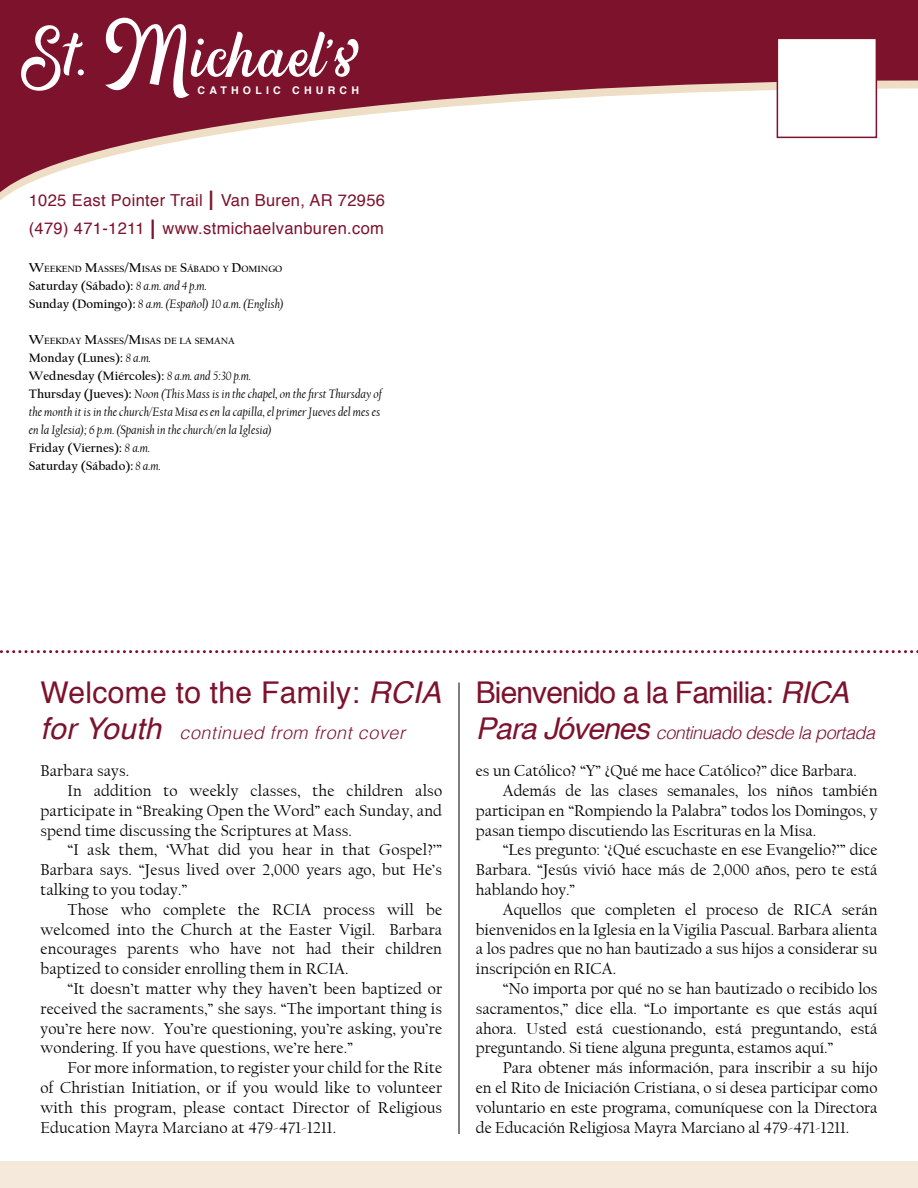
<style>
.page{position:relative;width:918px;height:1188px;background:#fff}
.page>*{position:absolute;margin:0;border:0;box-sizing:border-box;transform-origin:0 0}
.t1{font:75.75px "Hipsterious";color:#fff}
.t2{font:30px "Helvetica";letter-spacing:-.03em;color:#7d122d}
.t3{font:30px "Helvetica";letter-spacing:.01em;color:#7d122d}
.t4{font:italic 300 18px "Helvetica";letter-spacing:-.03em;color:#7d122d}
.t5{font:italic 300 18px "Helvetica";letter-spacing:.03em;color:#7d122d}
.t6{font:16.5px "Californian FB";color:#000}
.t7{font:16.5px/28.5px "Helvetica";letter-spacing:.02em;color:#7d122d}
.t8{font:italic 12.75px/18px "Californian FB";color:#000}
.t9{font:700 10.5px "Helvetica";letter-spacing:.4em;color:#fff}
.t10{font:700 9.45px "Californian FB";color:#000}
.s1{font-size:71.55px}
.s2{font-size:91.8px}
.s3{font-size:27px}
.s4{font-size:13.5px}
.s5{font-weight:700;font-style:normal}
.s6{font-style:italic}
.s7{font-weight:400;font-size:30px}
</style>
<div class="page">
<div style="left:0;top:0;width:918px;height:80px;background:#7d122d"></div>
<svg style="left:0;top:80px;width:918px;height:121px"></svg>
<div style="left:777px;top:38px;width:100px;height:100px;background:#fff;border:2px solid #7d122d"></div>
<svg style="left:0;top:650px;width:918px;height:3px"></svg>
<hr style="left:459px;top:683px;width:1px;height:451px;background:#000">
<div style="left:0;top:1161px;width:918px;height:27px;background:#f4e9da"></div>
<h1 class="t1" style="left:21px;top:8px;width:339px"><span class="s1">St.</span> <span class="s2">M</span>ichael’s</h1>
<p class="t9" style="left:197px;top:82px;width:163px">CATHOLIC CHURCH</p>
<p class="t7" style="left:29px;top:186px;width:358px">1025 East Pointer Trail <span class="s3">|</span> Van Buren, AR 72956 (479) 471-1211 <span class="s3">|</span> www.stmichaelvanburen.com</p>
<p class="t10" style="left:29px;top:264px;width:255px"><span class="s4">W</span>EEKEND <span class="s4">M</span>ASSES<span class="s4">/M</span>ISAS DE <span class="s4">S</span>ÁBADO Y <span class="s4">D</span>OMINGO</p>
<p class="t8" style="left:29px;top:277px;width:257px"><span class="s5">Saturday (Sábado):</span> 8 a.m. and 4 p.m.<br><span class="s5">Sunday (Domingo):</span> 8 a.m. (Español) 10 a.m. (English)</p>
<p class="t10" style="left:29px;top:336px;width:207px"><span class="s4">W</span>EEKDAY <span class="s4">M</span>ASSES<span class="s4">/M</span>ISAS DE LA SEMANA</p>
<p class="t8" style="left:29px;top:349px;width:355px"><span class="s5">Monday (Lunes):</span> 8 a.m.<br><span class="s5">Wednesday (Miércoles):</span> 8 a.m. and 5:30 p.m.<br><span class="s5">Thursday (Jueves):</span> Noon (This Mass is in the chapel, on the first Thursday of the month it is in the church/Esta Misa es en la capilla, el primer Jueves del mes es en la Iglesia); 6 p.m. (Spanish in the church/en la Iglesia)<br><span class="s5">Friday (Viernes):</span> 8 a.m.<br><span class="s5">Saturday (Sábado):</span> 8 a.m.</p>
<h2 class="t3" style="left:40px;top:669px;width:402px">Welcome to the Family: <span class="s6">RCIA</span></h2>
<p class="t5" style="left:40px;top:717px;width:366px"><span class="s7">for Youth</span> continued from front cover</p>
<p class="t6" style="left:40px;top:762px;width:90px">Barbara says.</p>
<p class="t6" style="left:67px;top:781px;width:376px">In addition to weekly classes, the children also</p>
<p class="t6" style="left:40px;top:801px;width:403px">participate in “Breaking Open the Word” each Sunday, and</p>
<p class="t6" style="left:40px;top:821px;width:313px">spend time discussing the Scriptures at Mass.</p>
<p class="t6" style="left:67px;top:841px;width:376px">“I ask them, ‘What did you hear in that Gospel?’”</p>
<p class="t6" style="left:40px;top:861px;width:403px">Barbara says. “Jesus lived over 2,000 years ago, but He’s</p>
<p class="t6" style="left:40px;top:880px;width:149px">talking to you today.”</p>
<p class="t6" style="left:67px;top:900px;width:376px">Those who complete the RCIA process will be</p>
<p class="t6" style="left:40px;top:920px;width:403px">welcomed into the Church at the Easter Vigil. Barbara</p>
<p class="t6" style="left:40px;top:940px;width:403px">encourages parents who have not had their children</p>
<p class="t6" style="left:40px;top:960px;width:310px">baptized to consider enrolling them in RCIA.</p>
<p class="t6" style="left:67px;top:979px;width:376px">“It doesn’t matter why they haven’t been baptized or</p>
<p class="t6" style="left:40px;top:999px;width:403px">received the sacraments,” she says. “The important thing is</p>
<p class="t6" style="left:40px;top:1019px;width:403px">you’re here now. You’re questioning, you’re asking, you’re</p>
<p class="t6" style="left:40px;top:1039px;width:314px">wondering. If you have questions, we’re here.”</p>
<p class="t6" style="left:67px;top:1059px;width:376px">For more information, to register your child for the Rite</p>
<p class="t6" style="left:40px;top:1078px;width:403px">of Christian Initiation, or if you would like to volunteer</p>
<p class="t6" style="left:40px;top:1098px;width:403px">with this program, please contact Director of Religious</p>
<p class="t6" style="left:40px;top:1118px;width:297px">Education Mayra Marciano at 479-471-1211.</p>
<h2 class="t2" style="left:476px;top:669px;width:375px">Bienvenido a la Familia: <span class="s6">RICA</span></h2>
<p class="t4" style="left:476px;top:717px;width:401px"><span class="s7">Para Jóvenes</span> continuado desde la portada</p>
<p class="t6" style="left:476px;top:762px;width:383px">es un Católico? “Y” ¿Qué me hace Católico?” dice Barbara.</p>
<p class="t6" style="left:503px;top:781px;width:376px">Además de las clases semanales, los niños también</p>
<p class="t6" style="left:476px;top:801px;width:403px">participan en “Rompiendo la Palabra” todos los Domingos, y</p>
<p class="t6" style="left:476px;top:821px;width:342px">pasan tiempo discutiendo las Escrituras en la Misa.</p>
<p class="t6" style="left:503px;top:841px;width:376px">“Les pregunto: ‘¿Qué escuchaste en ese Evangelio?’” dice</p>
<p class="t6" style="left:476px;top:861px;width:403px">Barbara. “Jesús vivió hace más de 2,000 años, pero te está</p>
<p class="t6" style="left:476px;top:880px;width:101px">hablando hoy.”</p>
<p class="t6" style="left:503px;top:900px;width:376px">Aquellos que completen el proceso de RICA serán</p>
<p class="t6" style="left:476px;top:920px;width:403px">bienvenidos en la Iglesia en la Vigilia Pascual. Barbara alienta</p>
<p class="t6" style="left:476px;top:940px;width:403px">a los padres que no han bautizado a sus hijos a considerar su</p>
<p class="t6" style="left:476px;top:960px;width:142px">inscripción en RICA.</p>
<p class="t6" style="left:503px;top:979px;width:376px">“No importa por qué no se han bautizado o recibido los</p>
<p class="t6" style="left:476px;top:999px;width:403px">sacramentos,” dice ella. “Lo importante es que estás aquí</p>
<p class="t6" style="left:476px;top:1019px;width:403px">ahora. Usted está cuestionando, está preguntando, está</p>
<p class="t6" style="left:476px;top:1039px;width:359px">preguntando. Si tiene alguna pregunta, estamos aquí.”</p>
<p class="t6" style="left:503px;top:1059px;width:376px">Para obtener más información, para inscribir a su hijo</p>
<p class="t6" style="left:476px;top:1078px;width:403px">en el Rito de Iniciación Cristiana, o si desea participar como</p>
<p class="t6" style="left:476px;top:1098px;width:403px">voluntario en este programa, comuníquese con la Directora</p>
<p class="t6" style="left:476px;top:1118px;width:375px">de Educación Religiosa Mayra Marciano al 479-471-1211.</p>
</div>
